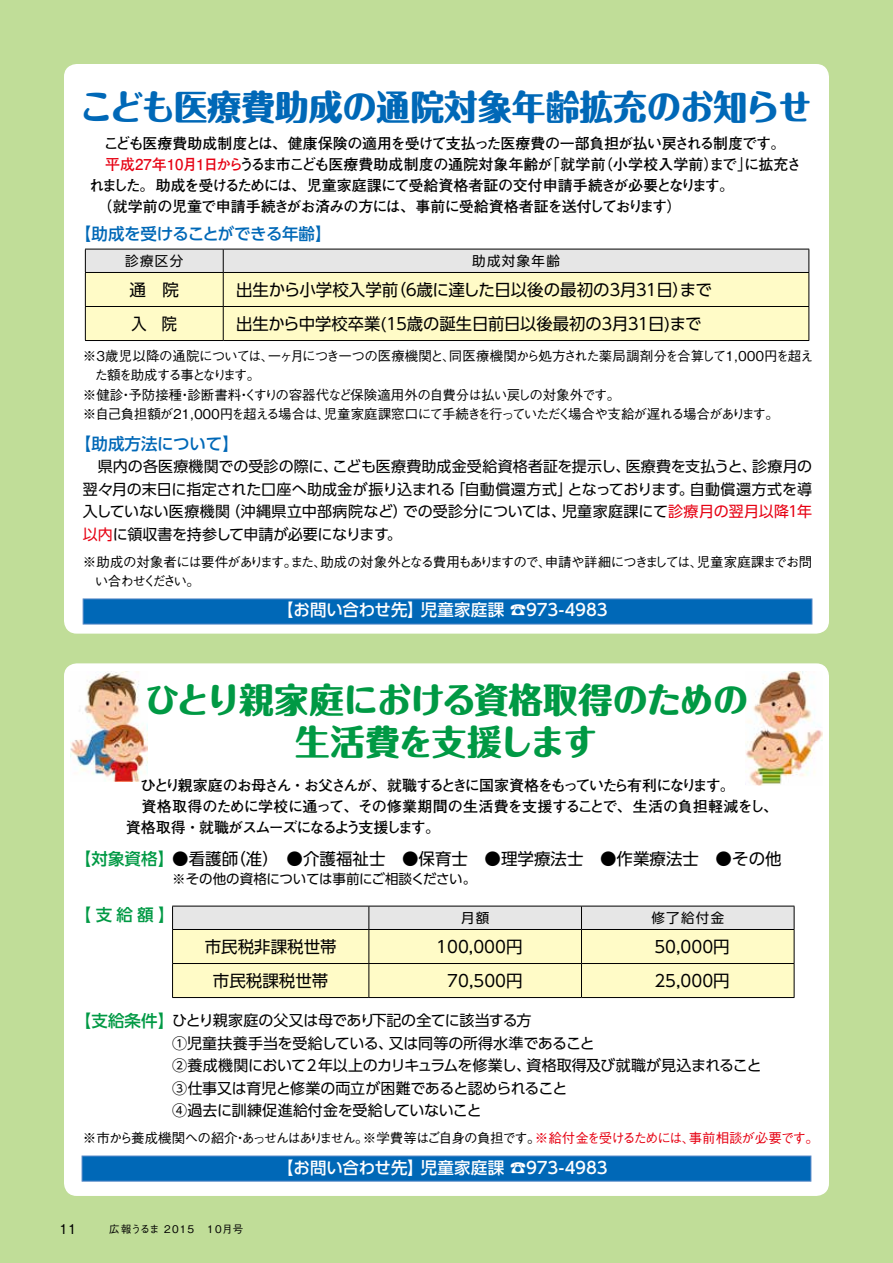
<style>
.page{position:relative;width:893px;height:1263px;background:#c0dd98}
.page>*{position:absolute;margin:0;border:0;box-sizing:border-box;transform-origin:0 0}
.t1{font:800 34.5px/42px "Maru Fo Pro";letter-spacing:-.02em;color:#094;text-align:center}
.t2{font:800 34.5px "Maru Fo Pro";color:#0068b7}
.t3{font:16.5px "UD Shin Go Pr 6";color:#000}
.t4{font:500 16.5px "UD Shin Go Pro";letter-spacing:-.01em;color:#fff}
.t5{font:16.5px "UD Shin Go Pro";color:#000}
.t6{font:16.5px "UD Shin Go Pr 6";letter-spacing:-.03em;color:#000}
.t7{font:500 16.5px "UD Shin Go Pr 6";letter-spacing:-.02em;color:#0068b7}
.t8{font:500 16.5px "UD Shin Go Pr 6";color:#094}
.t9{font:16.5px "UD Shin Go Pr 6";color:#000;scale:.92 1}
.t10{font:15px/22.5px "UD Shin Go Pro";letter-spacing:-.02em;color:#000;text-align:justify}
.t11{font:700 15px/21px "Futo Go B101 Pro";letter-spacing:-.07em;color:#000}
.t12{font:700 15px "Futo Go B101 Pro";letter-spacing:-.05em;color:#000}
.t13{font:700 15px "Futo Go B101 Pro";color:#000}
.t14{font:700 15px "Futo Go B101 Pro";letter-spacing:-.03em;color:#000}
.t15{font:500 13.5px/19.5px "Gothic BBB Pro";letter-spacing:-.075em;color:#000}
.t16{font:500 13.5px "Gothic BBB Pro";letter-spacing:-.1em;color:#000}
.t17{font:500 13.5px "Gothic BBB Pro";letter-spacing:-.03em;color:#000}
.t18{font:13.5px "UD Shin Go Pro";letter-spacing:-.015em;color:#000}
.t19{font:13.5px "UD Shin Go Pr 6";letter-spacing:.1em;color:#000}
.t20{font:500 13.5px "Gothic BBB Pro";letter-spacing:-.14em;color:#000}
.t21{font:500 10.5px "Gothic BBB Pro";letter-spacing:.08em;color:#000}
.s1{color:#e60012}
.s2{font-family:"UD Shin Go Pr 6";font-weight:500;color:#094}
.s3{font-family:"UD Shin Go Pr 6";font-weight:500;font-size:16.5px;color:#094}
</style>
<div class="page">
<div style="left:64px;top:64px;width:765px;height:570px;background:#fff;border-radius:13px"></div>
<div style="left:64px;top:663px;width:765px;height:533px;background:#fff;border-radius:13px"></div>
<img style="left:70px;top:671px;width:77px;height:111px">
<img style="left:746px;top:672px;width:76px;height:113px">
<div style="left:86px;top:273px;width:723px;height:67px;background:#fffbc7"></div>
<div style="left:85px;top:249px;width:725px;height:23px;background:#e6e6e6"></div>
<hr style="left:85px;top:272px;width:138px;height:1px;background:#000">
<hr style="left:85px;top:273px;width:1px;height:33px;background:#000">
<hr style="left:223px;top:272px;width:586px;height:1px;background:#000">
<hr style="left:223px;top:273px;width:1px;height:33px;background:#000">
<hr style="left:809px;top:273px;width:1px;height:33px;background:#000">
<hr style="left:85px;top:306px;width:138px;height:1px;background:#000">
<hr style="left:85px;top:307px;width:1px;height:33px;background:#000">
<hr style="left:223px;top:306px;width:586px;height:1px;background:#000">
<hr style="left:223px;top:307px;width:1px;height:33px;background:#000">
<hr style="left:809px;top:307px;width:1px;height:33px;background:#000">
<hr style="left:85px;top:340px;width:138px;height:1px;background:#000">
<hr style="left:223px;top:340px;width:586px;height:1px;background:#000">
<svg style="left:172px;top:906px;width:623px;height:91px;background:#f6f3cc"></svg>
<hr style="left:172px;top:929px;width:197px;height:1px;background:#000">
<hr style="left:172px;top:930px;width:1px;height:33px;background:#000">
<hr style="left:369px;top:929px;width:212px;height:1px;background:#000">
<hr style="left:369px;top:930px;width:1px;height:33px;background:#000">
<hr style="left:581px;top:929px;width:213px;height:1px;background:#000">
<hr style="left:581px;top:930px;width:1px;height:33px;background:#000">
<hr style="left:794px;top:930px;width:1px;height:33px;background:#000">
<hr style="left:172px;top:963px;width:197px;height:1px;background:#000">
<hr style="left:172px;top:964px;width:1px;height:33px;background:#000">
<hr style="left:369px;top:963px;width:212px;height:1px;background:#000">
<hr style="left:369px;top:964px;width:1px;height:33px;background:#000">
<hr style="left:581px;top:963px;width:213px;height:1px;background:#000">
<hr style="left:581px;top:964px;width:1px;height:33px;background:#000">
<hr style="left:794px;top:964px;width:1px;height:33px;background:#000">
<hr style="left:172px;top:997px;width:197px;height:1px;background:#000">
<hr style="left:369px;top:997px;width:212px;height:1px;background:#000">
<hr style="left:581px;top:997px;width:213px;height:1px;background:#000">
<div style="left:83px;top:599px;width:729px;height:25px;background:#0068b7;border:1px solid #5185c5"></div>
<div style="left:82px;top:1156px;width:729px;height:25px;background:#0068b7;border:1px solid #5185c5"></div>
<h1 class="t2" style="left:79px;top:79px;width:734px">こども医療費助成の通院対象年齢拡充のお知らせ</h1>
<p class="t14" style="left:90px;top:132px;width:697px">　こども医療費助成制度とは、健康保険の適用を受けて支払った医療費の一部負担が払い戻される制度です。</p>
<p class="t13" style="left:105px;top:153px;width:698px"><span class="s1">平成27年10月1日から</span>うるま市こども医療費助成制度の通院対象年齢が「就学前（小学校入学前）まで」に拡充さ</p>
<p class="t12" style="left:90px;top:174px;width:646px">れました。助成を受けるためには、児童家庭課にて受給資格者証の交付申請手続きが必要となります。</p>
<p class="t12" style="left:90px;top:195px;width:593px">　（就学前の児童で申請手続きがお済みの方には、事前に受給資格者証を送付しております）</p>
<p class="t7" style="left:75px;top:220px;width:259px">【助成を受けることができる年齢】</p>
<p class="t19" style="left:125px;top:250px;width:60px">診療区分</p>
<p class="t19" style="left:472px;top:250px;width:89px">助成対象年齢</p>
<p class="t3" style="left:130px;top:276px;width:51px">通　院</p>
<p class="t6" style="left:236px;top:276px;width:477px">出生から小学校入学前（６歳に達した日以後の最初の３月３１日）まで</p>
<p class="t9" style="left:132px;top:310px;width:51px">入　院</p>
<p class="t3" style="left:236px;top:310px;width:467px">出生から中学校卒業(１５歳の誕生日前日以後最初の３月３１日)まで</p>
<p class="t15" style="left:83px;top:344px;width:732px">※3歳児以降の通院については、一ヶ月につき一つの医療機関と、同医療機関から処方された薬局調剤分を合算して１，０００円を超え</p>
<p class="t20" style="left:95px;top:364px;width:167px">た額を助成する事となります。</p>
<p class="t17" style="left:83px;top:384px;width:539px">※健診・予防接種・診断書料・くすりの容器代など保険適用外の自費分は払い戻しの対象外です。</p>
<p class="t16" style="left:83px;top:403px;width:697px">※自己負担額が２１，０００円を超える場合は、児童家庭課窓口にて手続きを行っていただく場合や支給が遅れる場合があります。</p>
<p class="t7" style="left:75px;top:431px;width:166px">【助成方法について】</p>
<p class="t10" style="left:83px;top:455px;width:731px">　県内の各医療機関での受診の際に、こども医療費助成金受給資格者証を提示し、医療費を支払うと、診療月の翌々月の末日に指定された口座へ助成金が振り込まれる「自動償還方式」となっております。自動償還方式を導入していない医療機関（沖縄県立中部病院など）での受診分については、児童家庭課にて<span class="s1">診療月の翌月以降1年以内</span>に領収書を持参して申請が必要になります。</p>
<p class="t15" style="left:95px;top:550px;width:719px;text-indent:-12px">※助成の対象者には要件があります。また、助成の対象外となる費用もありますので、申請や詳細につきましては、児童家庭課までお問い合わせください。</p>
<p class="t4" style="left:277px;top:597px;width:332px">【お問い合わせ先】児童家庭課 ☎︎973-4983</p>
<h1 class="t1" style="left:145px;top:675px;width:604px">ひとり親家庭における資格取得のための生活費を支援します</h1>
<p class="t11" style="left:126px;top:773px;width:654px">　ひとり親家庭のお母さん・お父さんが、就職するときに国家資格をもっていたら有利になります。<br>　資格取得のために学校に通って、その修業期間の生活費を支援することで、生活の負担軽減をし、資格取得・就職がスムーズになるよう支援します。</p>
<p class="t5" style="left:75px;top:845px;width:708px"><span class="s2">【対象資格】</span>●看護師（准）　●介護福祉士 ●保育士 ●理学療法士 ●作業療法士　●その他</p>
<p class="t18" style="left:172px;top:868px;width:305px">※その他の資格については事前にご相談ください。</p>
<p class="t8" style="left:75px;top:901px;width:101px">【支給額】</p>
<p class="t19" style="left:461px;top:907px;width:30px">月額</p>
<p class="t19" style="left:651px;top:907px;width:74px">修了給付金</p>
<p class="t3" style="left:205px;top:933px;width:133px">市民税非課税世帯</p>
<p class="t3" style="left:436px;top:933px;width:88px">100,000円</p>
<p class="t3" style="left:654px;top:933px;width:77px">50,000円</p>
<p class="t3" style="left:213px;top:967px;width:117px">市民税課税世帯</p>
<p class="t3" style="left:447px;top:967px;width:77px">70,500円</p>
<p class="t3" style="left:654px;top:967px;width:77px">25,000円</p>
<p class="t10" style="left:75px;top:1009px;width:458px"><span class="s3">【支給条件】</span>ひとり親家庭の父又は母であり下記の全てに該当する方</p>
<p class="t10" style="left:172px;top:1031px;width:591px;text-align:left">①児童扶養手当を受給している、又は同等の所得水準であること<br>②養成機関において２年以上のカリキュラムを修業し、資格取得及び就職が見込まれること③仕事又は育児と修業の両立が困難であると認められること<br>④過去に訓練促進給付金を受給していないこと</p>
<p class="t15" style="left:83px;top:1126px;width:737px">※市から養成機関への紹介・あっせんはありません。※学費等はご自身の負担です。<span class="s1">※給付金を受けるためには、事前相談が必要です。</span></p>
<p class="t15" style="left:60px;top:1217px;width:19px">11</p>
<p class="t21" style="left:109px;top:1220px;width:136px">広報うるま 2015　10月号</p>
<p class="t4" style="left:277px;top:1155px;width:332px">【お問い合わせ先】児童家庭課 ☎︎973-4983</p>
</div>
